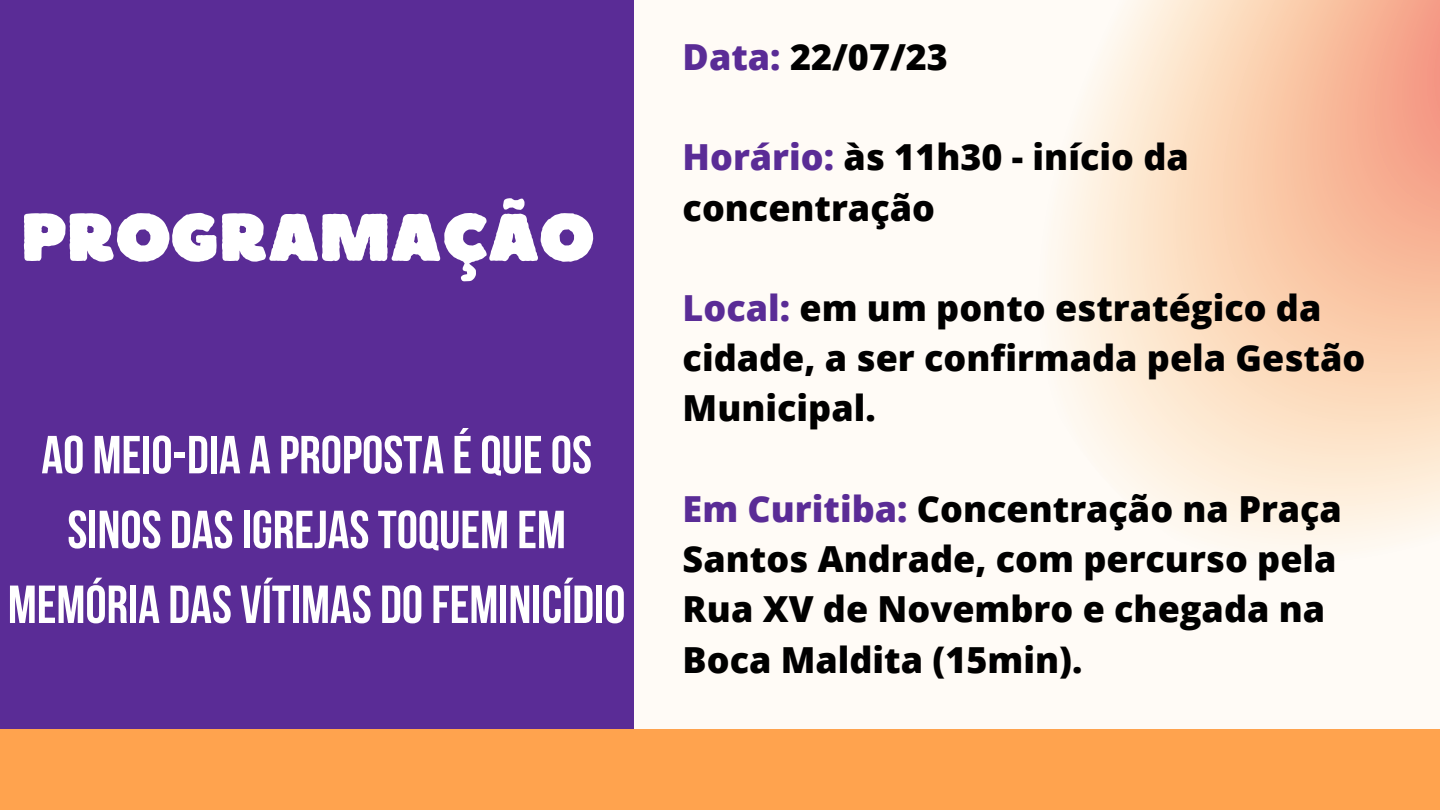
<style>
.page{position:relative;width:1440px;height:810px;background:#fffbf6}
.page>*{position:absolute;margin:0;border:0;box-sizing:border-box;transform-origin:0 0}
.t1{font:67px "Boulder";color:#fff}
.t2{font:700 53.5px/74.8px "Bebas Neue";color:#fff;text-align:center}
.t3{font:800 35.9px/50.2px "Open Sans";color:#000}
.s1{color:#5a2c96}
</style>
<div class="page">
<div style="left:0;top:0;width:633px;height:810px;background:#5a2c96"></div>
<svg style="left:1063px;top:0;width:377px;height:538px"></svg>
<div style="left:0;top:729px;width:1440px;height:81px;background:#ffa34e"></div>
<p class="t1" style="left:21px;top:194px;width:575px">PROGRAMAÇÃO</p>
<p class="t2" style="left:8px;top:423px;width:619px">AO MEIO-DIA A PROPOSTA ÉQUEOS<br>SINOS DASIGREJASTOQUEM EM<br>MEMÓRIA DAS VÍTIMAS DOFEMINICÍDIO</p>
<p class="t3" style="left:683px;top:31px;width:267px"><span class="s1">Data:</span> 22/07/23</p>
<p class="t3" style="left:683px;top:131px;width:508px"><span class="s1">Horário:</span> às 11h30 - início da concentração</p>
<p class="t3" style="left:683px;top:282px;width:684px"><span class="s1">Local:</span> em um ponto estratégico da cidade, a ser confirmada pela Gestão<br>Municipal.</p>
<p class="t3" style="left:683px;top:483px;width:661px"><span class="s1">Em Curitiba:</span> Concentração na Praça<br>Santos Andrade, com percurso pela<br>Rua XV de Novembro e chegada na<br>Boca Maldita (15min).</p>
</div>
